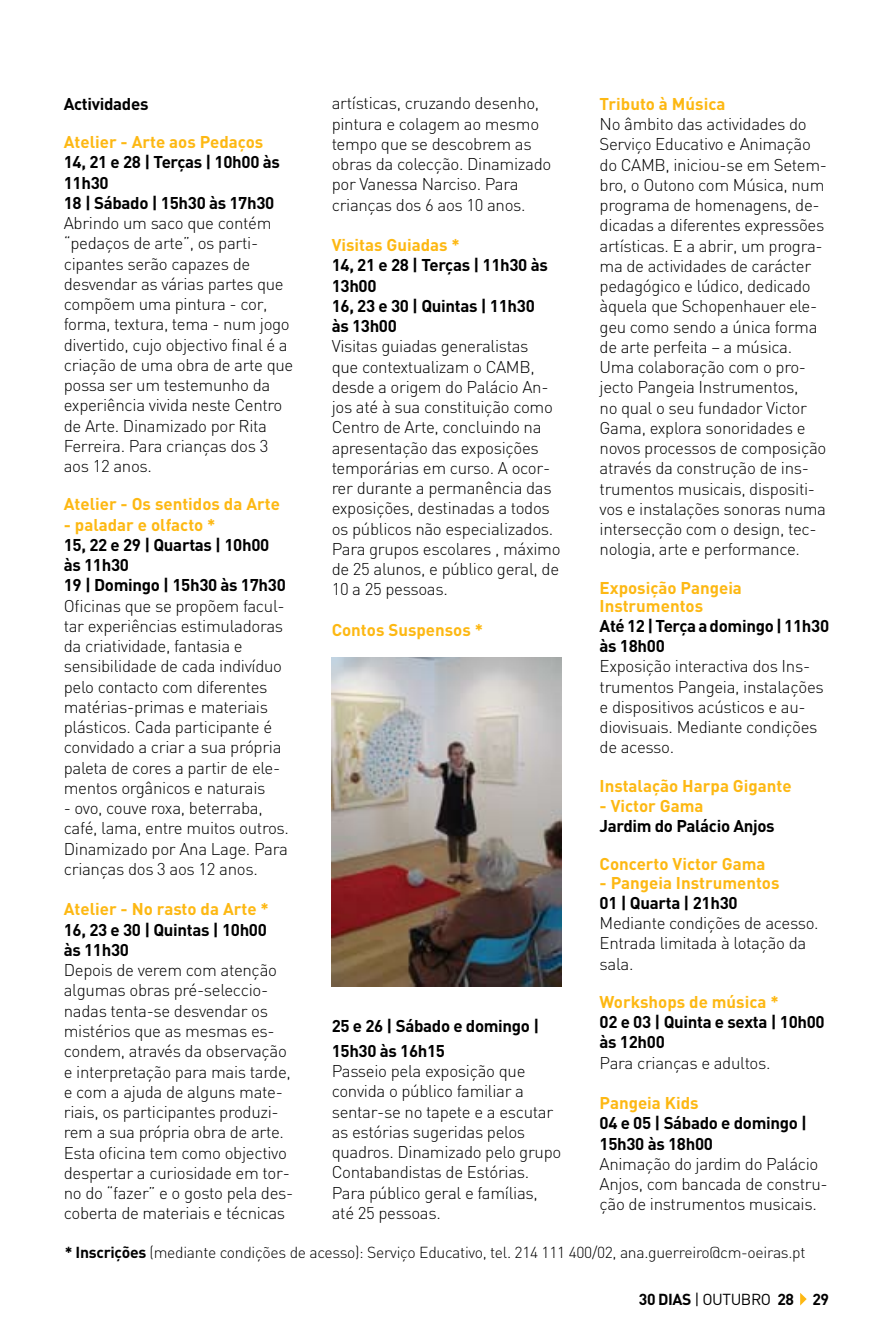
<style>
.page{position:relative;width:893px;height:1327px;background:#fff}
.page>*{position:absolute;margin:0;border:0;box-sizing:border-box;transform-origin:0 0}
.t1{font:300 16.88px/20.2px "DIN";letter-spacing:-.02em;color:#000}
.t2{font:700 16.88px/20.2px "DIN";letter-spacing:-.02em;color:#000}
.t3{font:700 16.88px/18px "DIN";color:#fdb813}
.t4{font:300 15.75px "DIN";letter-spacing:-.02em;color:#000}
.t5{font:700 15.75px "DIN";letter-spacing:-.03em;color:#000}
.s1{font-weight:700}
.s2{font-weight:400}
</style>
<div class="page">
<svg style="left:800px;top:1293px;width:7px;height:12px"></svg>
<img style="left:332px;top:657px;width:230px;height:329px">
<p class="t3" style="left:600px;top:94px;width:127px">Tributo à Música</p>
<p class="t1" style="left:600px;top:114px;width:229px">No âmbito das actividades do<br>Serviço Educativo e Animação do CAMB, iniciou-se em Setem&shy;bro, o Outono com Música, num programa de homenagens, de&shy;dicadas a diferentes expressões artísticas. E a abrir, um progra&shy;ma de actividades de carácter pedagógico e lúdico, dedicado àquela que Schopenhauer ele&shy;geu como sendo a única forma de arte perfeita – a música.<br>Uma colaboração com o pro&shy;jecto Pangeia Instrumentos,<br>no qual o seu fundador Victor<br>Gama, explora sonoridades e novos processos de composição através da construção de ins&shy;trumentos musicais, dispositi&shy;vos e instalações sonoras numa intersecção com o design, tec&shy;nologia, arte e performance.</p>
<p class="t3" style="left:600px;top:578px;width:144px">Exposição Pangeia<br>Instrumentos</p>
<p class="t2" style="left:600px;top:615px;width:231px">Até 12 | Terça a domingo | 11h30 às 18h00</p>
<p class="t1" style="left:600px;top:656px;width:226px">Exposição interactiva dos Ins&shy;trumentos Pangeia, instalações e dispositivos acústicos e au&shy;diovisuais. Mediante condições de acesso.</p>
<p class="t3" style="left:600px;top:776px;width:194px">Instalação Harpa Gigante</p>
<p class="t3" style="left:600px;top:796px;width:106px">- Victor Gama</p>
<p class="t2" style="left:600px;top:815px;width:177px">Jardim do Palácio Anjos</p>
<p class="t3" style="left:600px;top:854px;width:167px">Concerto Victor Gama</p>
<p class="t3" style="left:600px;top:872px;width:181px">- Pangeia Instrumentos</p>
<p class="t2" style="left:600px;top:892px;width:140px">01 | Quarta | 21h30</p>
<p class="t1" style="left:600px;top:912px;width:221px">Mediante condições de acesso.<br>Entrada limitada à lotação da sala.</p>
<p class="t3" style="left:600px;top:992px;width:181px">Workshops de música *</p>
<p class="t2" style="left:600px;top:1011px;width:227px">02 e 03 | Quinta e sexta | 10h00 às 12h00</p>
<p class="t1" style="left:600px;top:1052px;width:173px">Para crianças e adultos.</p>
<p class="t3" style="left:600px;top:1093px;width:101px">Pangeia Kids</p>
<p class="t2" style="left:600px;top:1112px;width:209px">04 e 05 | Sábado e domingo |<br>15h30 às 18h00</p>
<p class="t1" style="left:600px;top:1153px;width:230px">Animação do jardim do Palácio<br>Anjos, com bancada de constru&shy;ção de instrumentos musicais.</p>
<p class="t4" style="left:65px;top:1242px;width:742px"><span class="s1">* Inscrições</span> (mediante condições de acesso): Serviço Educativo, tel. 214 111 400/02, ana.guerreiro@cm-oeiras.pt</p>
<p class="t1" style="left:332px;top:93px;width:221px">artísticas, cruzando desenho, pintura e colagem ao mesmo tempo que se descobrem as obras da colecção. Dinamizado por Vanessa Narciso. Para crianças dos 6 aos 10 anos.</p>
<p class="t3" style="left:332px;top:235px;width:130px">Visitas Guiadas *</p>
<p class="t2" style="left:332px;top:254px;width:218px">14, 21 e 28 | Terças | 11h30 às<br>13h00<br>16, 23 e 30 | Quintas | 11h30 às 13h00</p>
<p class="t1" style="left:332px;top:336px;width:230px">Visitas guiadas generalistas<br>que contextualizam o CAMB, desde a origem do Palácio An&shy;jos até à sua constituição como<br>Centro de Arte, concluindo na apresentação das exposições temporárias em curso. A ocor&shy;rer durante a permanência das exposições, destinadas a todos os públicos não especializados.<br>Para grupos escolares , máximo de 25 alunos, e público geral, de<br>10 a 25 pessoas.</p>
<p class="t3" style="left:332px;top:620px;width:153px">Contos Suspensos *</p>
<p class="t2" style="left:64px;top:93px;width:86px">Actividades</p>
<p class="t3" style="left:64px;top:132px;width:201px">Atelier - Arte aos Pedaços</p>
<p class="t2" style="left:64px;top:151px;width:218px">14, 21 e 28 | Terças | 10h00 às<br>11h30<br>18 | Sábado | 15h30 às 17h30</p>
<p class="t1" style="left:64px;top:213px;width:231px">Abrindo um saco que contém “pedaços de arte”, os parti&shy;cipantes serão capazes de desvendar as várias partes que compõem uma pintura - cor, forma, textura, tema - num jogo divertido, cujo objectivo final é a criação de uma obra de arte que possa ser um testemunho da experiência vivida neste Centro de Arte. Dinamizado por Rita<br>Ferreira. Para crianças dos 3 aos 12 anos.</p>
<p class="t3" style="left:64px;top:494px;width:218px">Atelier - Os sentidos da Arte</p>
<p class="t3" style="left:64px;top:515px;width:153px">- paladar e olfacto *</p>
<p class="t2" style="left:64px;top:534px;width:224px">15, 22 e 29 | Quartas | 10h00 às 11h30<br>19 | Domingo | 15h30 às 17h30</p>
<p class="t1" style="left:64px;top:595px;width:222px">Oficinas que se propõem facul&shy;tar experiências estimuladoras da criatividade, fantasia e sensibilidade de cada indivíduo pelo contacto com diferentes matérias-primas e materiais plásticos. Cada participante é convidado a criar a sua própria paleta de cores a partir de ele&shy;mentos orgânicos e naturais</p>
<p class="t1" style="left:64px;top:798px;width:227px">- ovo, couve roxa, beterraba, café, lama, entre muitos outros.<br>Dinamizado por Ana Lage. Para crianças dos 3 aos 12 anos.</p>
<p class="t3" style="left:64px;top:899px;width:207px">Atelier - No rasto da Arte *</p>
<p class="t2" style="left:64px;top:919px;width:205px">16, 23 e 30 | Quintas | 10h00 às 11h30</p>
<p class="t1" style="left:64px;top:960px;width:231px">Depois de verem com atenção algumas obras pré-seleccio&shy;nadas tenta-se desvendar os mistérios que as mesmas es&shy;condem, através da observação e interpretação para mais tarde, e com a ajuda de alguns mate&shy;riais, os participantes produzi&shy;rem a sua própria obra de arte.<br>Esta oficina tem como objectivo despertar a curiosidade em tor&shy;no do “fazer” e o gosto pela des&shy;coberta de materiais e técnicas</p>
<p class="t2" style="left:332px;top:1013px;width:209px;line-height:24.8px">25 e 26 | Sábado e domingo |<br>15h30 às 16h15</p>
<p class="t1" style="left:332px;top:1060px;width:231px">Passeio pela exposição que convida o público familiar a sentar-se no tapete e a escutar as estórias sugeridas pelos quadros. Dinamizado pelo grupo<br>Contabandistas de Estórias.<br>Para público geral e famílias, até 25 pessoas.</p>
<p class="t5" style="left:639px;top:1288px;width:192px">30 DIAS <span class="s2">| OUTUBRO</span> 28 29</p>
</div>
